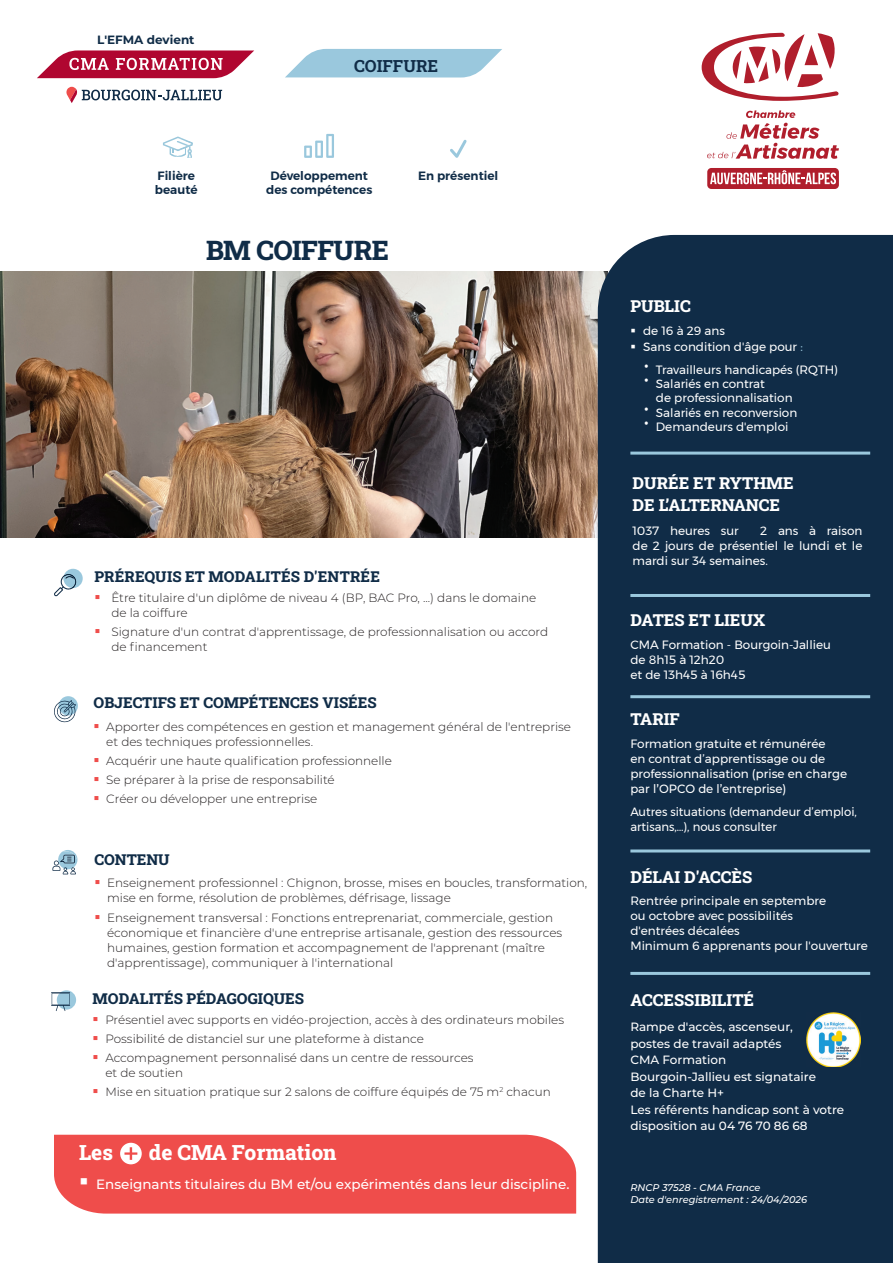
<style>
.page{position:relative;width:893px;height:1263px;background:#fff}
.page>*{position:absolute;margin:0;border:0;box-sizing:border-box;transform-origin:0 0}
.t1{font:27px "Roboto Slab";letter-spacing:-.02em;color:#102c47}
.t2{font:21px "Roboto Slab";color:#fff}
.t3{font:16.8px "Roboto Slab";color:#102c47}
.t4{font:16.5px/22.5px "Roboto Slab";color:#fff}
.t5{font:15px "Roboto Slab";color:#102c47}
.t6{font:500 13.5px "Montserrat";color:#fff}
.t7{font:300 12px/15px "Montserrat";color:#231f20}
.t8{font:12px/15px "Montserrat";color:#fff}
.t9{font:500 12px/16.5px "Montserrat";color:#fff}
.t10{font:600 12px/14.4px "Montserrat";color:#102c47;text-align:center}
.t11{font:700 12px "Montserrat";color:#102c47}
.t12{font:italic 500 9.75px/11.7px "Montserrat";color:#fff}
.s1{color:#ef4d4b}
.s2{color:#9ac8dd}
.s3{font-weight:500}
</style>
<div class="page">
<img style="left:0;top:271px;width:598px;height:267px">
<div style="left:598px;top:235px;width:295px;height:1028px;background:#102c47"></div>
<div style="left:54px;top:1135px;width:522px;height:78px;background:#ef4d4b"></div>
<svg style="left:59px;top:696px;width:19px;height:19px"></svg>
<div style="left:57px;top:990px;width:19px;height:19px;background:#9ac8dd;border-radius:50%"></div>
<svg style="left:51px;top:992px;width:19px;height:19px"></svg>
<svg style="left:54px;top:700px;width:22px;height:23px"></svg>
<svg style="left:54px;top:569px;width:29px;height:27px"></svg>
<svg style="left:52px;top:850px;width:25px;height:24px"></svg>
<svg style="left:707px;top:110px;width:132px;height:49px"></svg>
<svg style="left:702px;top:33px;width:137px;height:68px"></svg>
<div style="left:707px;top:168px;width:132px;height:21px;background:#b01e2c;border-radius:4px"></div>
<svg style="left:710px;top:170px;width:126px;height:14px"></svg>
<svg style="left:285px;top:49px;width:217px;height:29px;background:#a9d0e2"></svg>
<svg style="left:304px;top:134px;width:30px;height:24px"></svg>
<svg style="left:450px;top:140px;width:17px;height:18px"></svg>
<svg style="left:163px;top:137px;width:30px;height:20px"></svg>
<svg style="left:37px;top:50px;width:217px;height:28px"></svg>
<svg style="left:66px;top:87px;width:156px;height:16px"></svg>
<hr style="left:630px;top:695px;width:240px;height:3px;background:#9ac8dd">
<hr style="left:630px;top:849px;width:240px;height:3px;background:#9ac8dd">
<hr style="left:630px;top:972px;width:240px;height:3px;background:#9ac8dd">
<hr style="left:630px;top:594px;width:240px;height:3px;background:#9ac8dd">
<hr style="left:630px;top:452px;width:240px;height:3px;background:#9ac8dd">
<img style="left:806px;top:1012px;width:54px;height:55px">
<svg style="left:645px;top:407px;width:3px;height:4px"></svg>
<p class="t11" style="left:97px;top:31px;width:99px">L'EFMA devient</p>
<h3 class="t3" style="left:354px;top:54px;width:86px">COIFFURE</h3>
<p class="t10" style="left:158px;top:168px;width:39px">Filière</p>
<p class="t10" style="left:418px;top:168px;width:82px">En présentiel</p>
<p class="t10" style="left:155px;top:183px;width:44px">beauté</p>
<p class="t10" style="left:266px;top:168px;width:108px">Développement des compétences</p>
<h1 class="t1" style="left:206px;top:232px;width:185px">BM COIFFURE</h1>
<p class="t5" style="left:94px;top:566px;width:287px">PRÉREQUIS ET MODALITÉS D'ENTRÉE</p>
<p class="t7" style="left:111px;top:589px;width:426px;text-indent:-17px"><span class="s1">▪</span> Être titulaire d'un diplôme de niveau 4 (BP, BAC Pro, ...) dans le domaine de la coiffure</p>
<p class="t7" style="left:111px;top:624px;width:438px;text-indent:-17px"><span class="s1">▪</span> Signature d'un contrat d'apprentissage, de professionnalisation ou accord de financement</p>
<p class="t5" style="left:94px;top:692px;width:285px">OBJECTIFS ET COMPÉTENCES VISÉES</p>
<p class="t7" style="left:106px;top:718px;width:466px;text-indent:-13px"><span class="s1">▪</span> Apporter des compétences en gestion et management général de l'entreprise et des techniques professionnelles.</p>
<p class="t7" style="left:94px;top:753px;width:300px"><span class="s1">▪</span> Acquérir une haute qualification professionnelle</p>
<p class="t7" style="left:94px;top:772px;width:243px"><span class="s1">▪</span> Se préparer à la prise de responsabilité</p>
<p class="t7" style="left:94px;top:791px;width:225px"><span class="s1">▪</span> Créer ou développer une entreprise</p>
<p class="t5" style="left:94px;top:849px;width:77px">CONTENU</p>
<p class="t7" style="left:107px;top:875px;width:482px;text-indent:-13px"><span class="s1">▪</span> Enseignement professionnel : Chignon, brosse, mises en boucles, transformation, mise en forme, résolution de problèmes, défrisage, lissage</p>
<p class="t7" style="left:107px;top:909px;width:457px;text-indent:-13px"><span class="s1">▪</span> Enseignement transversal : Fonctions entreprenariat, commerciale, gestion économique et financière d'une entreprise artisanale, gestion des ressources humaines, gestion formation et accompagnement de l'apprenant (maître d'apprentissage), communiquer à l'international</p>
<p class="t5" style="left:93px;top:989px;width:213px">MODALITÉS PÉDAGOGIQUES</p>
<p class="t7" style="left:93px;top:1011px;width:473px"><span class="s1">▪</span> Présentiel avec supports en vidéo-projection, accès à des ordinateurs mobiles</p>
<p class="t7" style="left:93px;top:1031px;width:333px"><span class="s1">▪</span> Possibilité de distanciel sur une plateforme à distance</p>
<p class="t7" style="left:105px;top:1050px;width:370px;text-indent:-13px"><span class="s1">▪</span> Accompagnement personnalisé dans un centre de ressources et de soutien</p>
<p class="t7" style="left:93px;top:1084px;width:460px"><span class="s1">▪</span> Mise en situation pratique sur 2 salons de coiffure équipés de 75 m<sup>2</sup> chacun</p>
<h3 class="t4" style="left:630px;top:295px;width:62px">PUBLIC</h3>
<p class="t8" style="left:630px;top:323px;width:96px">▪ de 16 à 29 ans</p>
<p class="t8" style="left:656px;top:335px;width:184px;line-height:22.5px;text-indent:-26px">▪ Sans condition d'âge pour <span class="s2">:<br></span>Travailleurs handicapés (RQTH)</p>
<p class="t8" style="left:656px;top:376px;width:143px;line-height:14.4px">Salariés en contrat<br>de professionnalisation<br>Salariés en reconversion<br>Demandeurs d'emploi</p>
<h3 class="t4" style="left:632px;top:471px;width:163px">DURÉE ET RYTHME<br>DE L’ALTERNANCE</h3>
<p class="t8" style="left:632px;top:523px;width:108px">1037 heures sur</p>
<p class="t8" style="left:632px;top:523px;width:231px;text-align:justify;text-indent:128px">2 ans à raison de 2 jours de présentiel le lundi et le mardi sur 34 semaines.</p>
<h3 class="t4" style="left:630px;top:608px;width:136px">DATES ET LIEUX</h3>
<p class="t8" style="left:630px;top:637px;width:202px">CMA Formation - Bourgoin-Jallieu de 8h15 à 12h20<br>et de 13h45 à 16h45</p>
<h3 class="t4" style="left:630px;top:708px;width:51px">TARIF</h3>
<p class="t8" style="left:630px;top:736px;width:218px">Formation gratuite et rémunérée<br>en contrat d’apprentissage ou de professionnalisation <span class="s3">(prise en charge par l’OPCO de l’entreprise)</span></p>
<p class="t8" style="left:630px;top:804px;width:228px">Autres situations (demandeur d’emploi, artisans,…), nous consulter</p>
<h3 class="t4" style="left:630px;top:865px;width:123px">DÉLAI D'ACCÈS</h3>
<p class="t8" style="left:630px;top:893px;width:239px">Rentrée principale en septembre<br>ou octobre avec possibilités<br>d'entrées décalées<br>Minimum 6 apprenants pour l'ouverture</p>
<h3 class="t4" style="left:630px;top:989px;width:125px">ACCESSIBILITÉ</h3>
<p class="t9" style="left:630px;top:1018px;width:215px">Rampe d'accès, ascenseur,<br>postes de travail adaptés<br>CMA Formation<br>Bourgoin-Jallieu est signataire<br>de la Charte H+<br>Les référents handicap sont à votre disposition au 04 76 70 86 68</p>
<h2 class="t2" style="left:79px;top:1138px;width:35px">Les</h2>
<h2 class="t2" style="left:149px;top:1138px;width:189px">de CMA Formation</h2>
<p class="t6" style="left:79px;top:1175px;width:492px">▪ Enseignants titulaires du BM et/ou expérimentés dans leur discipline.</p>
<p class="t12" style="left:630px;top:1181px;width:178px">RNCP 37528 - CMA France<br>Date d'enregistrement : 24/04/2026</p>
</div>
